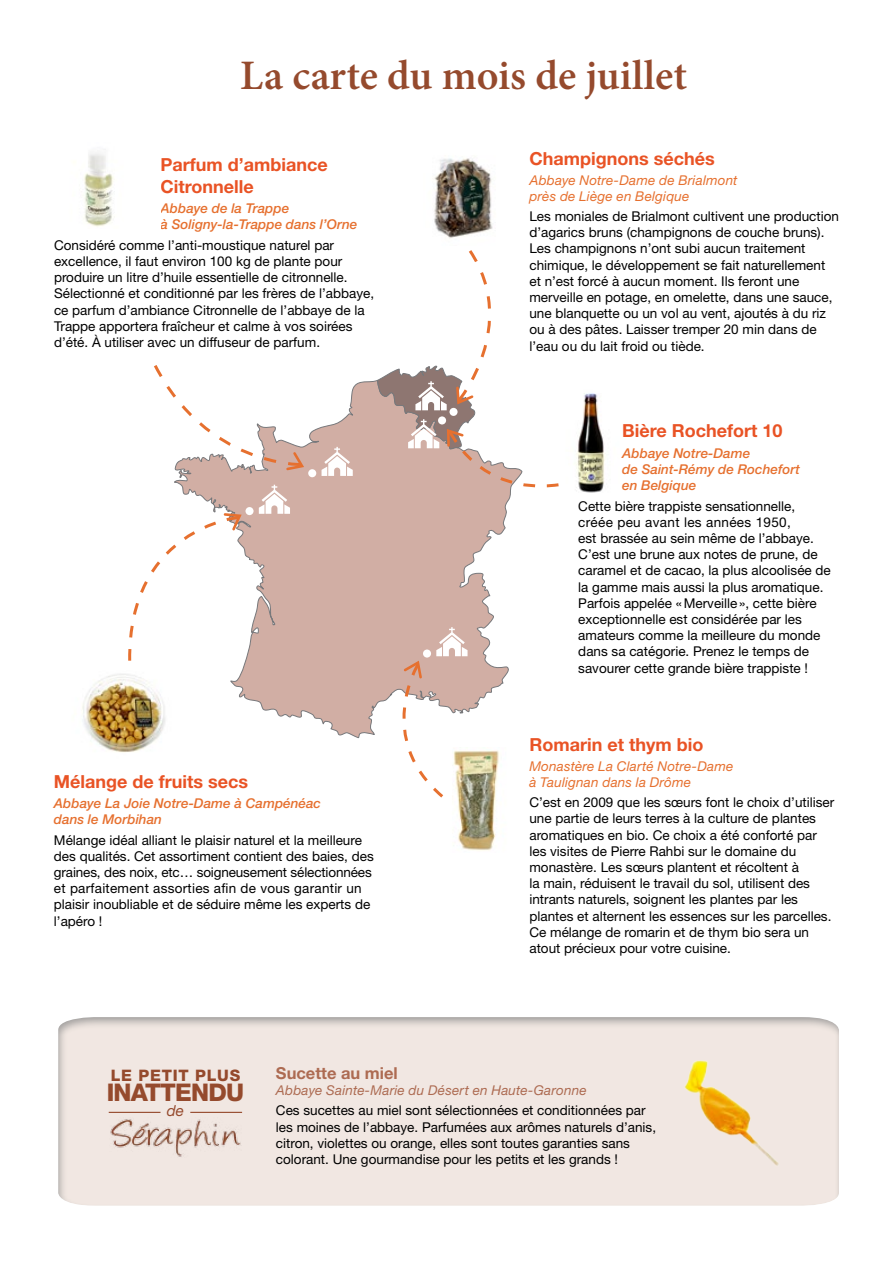
<style>
.page{position:relative;width:893px;height:1263px;background:#fff}
.page>*{position:absolute;margin:0;border:0;box-sizing:border-box;transform-origin:0 0}
.t1{font:600 42px "Minion Pro";color:#954a2d}
.t2{font:800 24.3px "Helvetica Neue LT Std";letter-spacing:-.03em;color:#954a2d}
.t3{font:700 18px/21.6px "Helvetica Neue LT Std";color:#e95325}
.t4{font:700 16.5px "Helvetica Neue LT Std";color:#ad6b52}
.t5{font:800 15.9px "Helvetica Neue LT Std";letter-spacing:.05em;color:#954a2d}
.t6{font:italic 15.15px "Helvetica Neue LT Std";color:#954a2d}
.t7{font:13.5px/16.2px "Helvetica Neue LT Std";color:#000}
.t8{font:italic 500 13.5px/16.2px "Helvetica Neue LT Std";color:#e6702f}
.t9{font:italic 13.5px/15.8px "Helvetica Neue LT Std";letter-spacing:.015em;color:#e6702f}
.t10{font:italic 13.5px "Helvetica Neue LT Std";letter-spacing:.015em;color:#ad6b52}
</style>
<div class="page">
<img style="left:576px;top:393px;width:29px;height:100px">
<div style="left:46px;top:1005px;width:805px;height:201px;background:#000;opacity:.75"></div>
<img style="left:109px;top:1117px;width:133px;height:40px">
<hr style="left:109px;top:1112px;width:52px;height:1px;background:#954a2d">
<hr style="left:190px;top:1112px;width:52px;height:1px;background:#954a2d">
<img style="left:661px;top:1054px;width:133px;height:115px">
<img style="left:458px;top:750px;width:42px;height:101px">
<img style="left:434px;top:158px;width:59px;height:81px">
<svg style="left:174px;top:380px;width:337px;height:358px"></svg>
<div style="left:245px;top:507px;width:9px;height:8px;background:#fff;border-radius:50%"></div>
<svg style="left:259px;top:485px;width:31px;height:29px"></svg>
<div style="left:308px;top:469px;width:8px;height:8px;background:#fff;border-radius:50%"></div>
<svg style="left:322px;top:447px;width:31px;height:29px"></svg>
<img style="left:84px;top:153px;width:30px;height:74px">
<img style="left:82px;top:664px;width:106px;height:89px">
<svg style="left:154px;top:365px;width:152px;height:107px"></svg>
<svg style="left:128px;top:512px;width:116px;height:152px"></svg>
<svg style="left:374px;top:627px;width:94px;height:174px"></svg>
<svg style="left:376px;top:250px;width:183px;height:245px"></svg>
<h1 class="t1" style="left:240px;top:47px;width:448px">La carte du mois de juillet</h1>
<h3 class="t3" style="left:161px;top:153px;width:169px">Parfum d’ambiance<br>Citronnelle</h3>
<p class="t8" style="left:161px;top:200px;width:198px">Abbaye de la Trappe<br>à Soligny-la-Trappe dans l’Orne</p>
<p class="t7" style="left:54px;top:237px;width:322px">Considéré comme l’anti-moustique naturel par excellence, il faut environ 100 kg de plante pour produire un litre d’huile essentielle de citronnelle.<br>Sélectionné et conditionné par les frères de l’abbaye, ce parfum d’ambiance Citronnelle de l’abbaye de la Trappe apportera fraîcheur et calme à vos soirées d’été. À utiliser avec un diffuseur de parfum.</p>
<h3 class="t3" style="left:54px;top:770px;width:196px">Mélange de fruits secs</h3>
<p class="t8" style="left:54px;top:795px;width:269px">Abbaye La Joie Notre-Dame à Campénéac dans le Morbihan</p>
<p class="t7" style="left:54px;top:831px;width:321px">Mélange idéal alliant le plaisir naturel et la meilleure des qualités. Cet assortiment contient des baies, des graines, des noix, etc… soigneusement sélectionnées et parfaitement assorties afin de vous garantir un plaisir inoubliable et de séduire même les experts de l’apéro !</p>
<h3 class="t3" style="left:529px;top:147px;width:187px">Champignons séchés</h3>
<p class="t9" style="left:529px;top:172px;width:210px">Abbaye Notre-Dame de Brialmont près de Liège en Belgique</p>
<p class="t7" style="left:529px;top:208px;width:311px">Les moniales de Brialmont cultivent une production d’agarics bruns (champignons de couche bruns).<br>Les champignons n’ont subi aucun traitement chimique, le développement se fait naturellement et n’est forcé à aucun moment. Ils feront une merveille en potage, en omelette, dans une sauce, une blanquette ou un vol au vent, ajoutés à du riz ou à des pâtes. Laisser tremper 20 min dans de l’eau ou du lait froid ou tiède.</p>
<h3 class="t3" style="left:622px;top:420px;width:162px">Bière Rochefort 10</h3>
<p class="t8" style="left:622px;top:445px;width:179px">Abbaye Notre-Dame<br>de Saint-Rémy de Rochefort en Belgique</p>
<p class="t7" style="left:578px;top:498px;width:254px">Cette bière trappiste sensationnelle, créée peu avant les années 1950,<br>est brassée au sein même de l’abbaye.<br>C’est une brune aux notes de prune, de caramel et de cacao, la plus alcoolisée de la gamme mais aussi la plus aromatique.<br>Parfois appelée «Merveille», cette bière exceptionnelle est considérée par les amateurs comme la meilleure du monde dans sa catégorie. Prenez le temps de savourer cette grande bière trappiste !</p>
<h3 class="t3" style="left:529px;top:733px;width:175px">Romarin et thym bio</h3>
<p class="t9" style="left:529px;top:758px;width:205px">Monastère La Clarté Notre-Dame à Taulignan dans la Drôme</p>
<p class="t7" style="left:529px;top:794px;width:306px">C’est en 2009 que les sœurs font le choix d’utiliser une partie de leurs terres à la culture de plantes aromatiques en bio. Ce choix a été conforté par les visites de Pierre Rahbi sur le domaine du monastère. Les sœurs plantent et récoltent à<br>la main, réduisent le travail du sol, utilisent des intrants naturels, soignent les plantes par les plantes et alternent les essences sur les parcelles.<br>Ce mélange de romarin et de thym bio sera un atout précieux pour votre cuisine.</p>
<p class="t5" style="left:111px;top:1066px;width:131px">LE PETIT PLUS</p>
<h2 class="t2" style="left:107px;top:1078px;width:139px">INATTENDU</h2>
<p class="t6" style="left:167px;top:1102px;width:19px">de</p>
<p class="t4" style="left:276px;top:1063px;width:123px">Sucette au miel</p>
<p class="t10" style="left:276px;top:1082px;width:312px">Abbaye Sainte-Marie du Désert en Haute-Garonne</p>
<p class="t7" style="left:276px;top:1102px;width:382px">Ces sucettes au miel sont sélectionnées et conditionnées par les moines de l’abbaye. Parfumées aux arômes naturels d’anis, citron, violettes ou orange, elles sont toutes garanties sans colorant. Une gourmandise pour les petits et les grands !</p>
</div>
